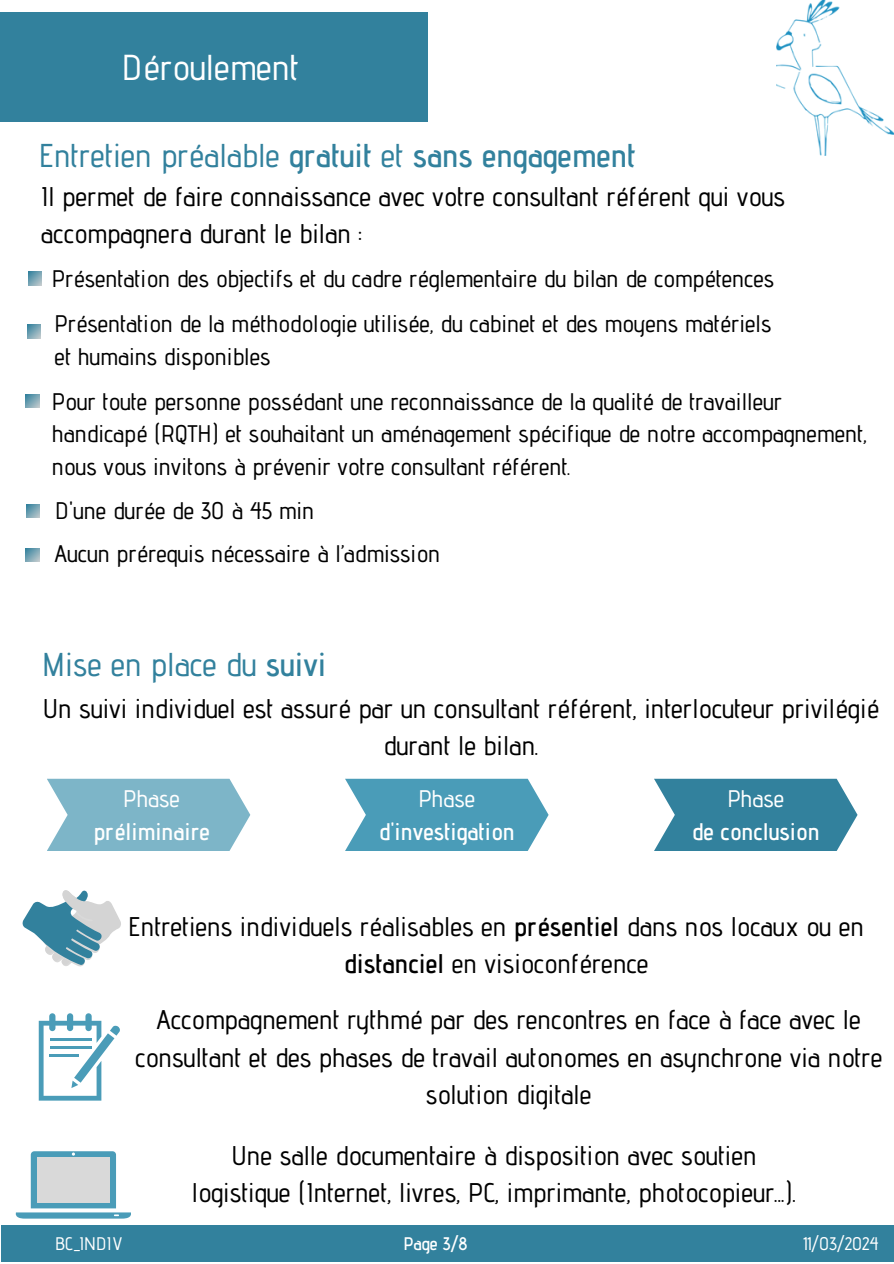
<style>
.page{position:relative;width:894px;height:1264px;background:#fff}
.page>*{position:absolute;margin:0;border:0;box-sizing:border-box;transform-origin:0 0}
.t1{font:500 36px "Advent Pro";color:#fff}
.t2{font:600 33px "Advent Pro";color:#32819d}
.t3{font:500 33px "Advent Pro";color:#32819d}
.t4{font:500 27px/37.2px "Advent Pro";color:#000;text-align:center}
.t5{font:500 24px/32.7px "Advent Pro";color:#000}
.t6{font:600 24px/32.7px "Advent Pro";color:#fff;text-align:center}
.t7{font:500 18.15px "Advent Pro";color:#fff}
.t8{font:600 18.15px "Advent Pro";color:#fff}
.s1{font-weight:500}
.s2{font-weight:600}
</style>
<div class="page">
<svg style="left:47px;top:778px;width:203px;height:73px;background:#8bbdce"></svg>
<svg style="left:345px;top:778px;width:203px;height:73px;background:#5da6bf"></svg>
<svg style="left:654px;top:778px;width:203px;height:73px;background:#488ea7"></svg>
<svg style="left:22px;top:890px;width:99px;height:77px"></svg>
<svg style="left:39px;top:1013px;width:81px;height:87px"></svg>
<svg style="left:16px;top:1151px;width:115px;height:67px"></svg>
<div style="left:37px;top:1157px;width:72px;height:45px;background:#d9d9d9"></div>
<div style="left:0;top:13px;width:427px;height:109px;background:#32819d"></div>
<svg style="left:26px;top:394px;width:13px;height:13px"></svg>
<svg style="left:27px;top:324px;width:14px;height:14px"></svg>
<svg style="left:28px;top:271px;width:14px;height:14px"></svg>
<svg style="left:26px;top:504px;width:14px;height:14px"></svg>
<img style="left:776px;top:0;width:117px;height:155px">
<div style="left:1px;top:1224px;width:892px;height:37px;background:#32819d"></div>
<svg style="left:26px;top:548px;width:13px;height:13px"></svg>
<p class="t1" style="left:122px;top:45px;width:178px">Déroulement</p>
<h3 class="t2" style="left:39px;top:135px;width:598px"><span class="s1">Entretien préalable</span> gratuit <span class="s1">et</span> sans engagement</h3>
<p class="t4" style="left:41px;top:177px;width:745px;text-align:left">Il permet de faire connaissance avec votre consultant référent qui vous accompagnera durant le bilan :</p>
<h3 class="t5" style="left:52px;top:262px;width:723px">Présentation des objectifs et du cadre réglementaire du bilan de compétences</h3>
<h3 class="t5" style="left:55px;top:307px;width:718px">Présentation de la méthodologie utilisée, du cabinet et des moyens matériels et humains disponibles</h3>
<p class="t5" style="left:52px;top:384px;width:816px">Pour toute personne possédant une reconnaissance de la qualité de travailleur handicapé (RQTH) et souhaitant un aménagement spécifique de notre accompagnement, nous vous invitons à prévenir votre consultant référent.</p>
<h1 class="t5" style="left:55px;top:493px;width:260px">D'une durée de 30 à 45 min</h1>
<h3 class="t5" style="left:55px;top:537px;width:387px">Aucun prérequis nécessaire à l’admission</h3>
<h3 class="t3" style="left:42px;top:643px;width:285px">Mise en place du <span class="s2">suivi</span></h3>
<p class="t4" style="left:43px;top:689px;width:837px">Un suivi individuel est assuré par un consultant référent, interlocuteur privilégié durant le bilan.</p>
<p class="t6" style="left:93px;top:781px;width:118px"><span class="s1">Phase </span>préliminaire</p>
<h1 class="t6" style="left:379px;top:781px;width:137px"><span class="s1">Phase </span>d'investigation</h1>
<h1 class="t6" style="left:691px;top:781px;width:129px"><span class="s1">Phase<br></span>de conclusion</h1>
<h2 class="t4" style="left:128px;top:907px;width:737px">Entretiens individuels réalisables en <span class="s2">présentiel</span> dans nos locaux ou en <span class="s2">distanciel</span> en visioconférence</h2>
<p class="t4" style="left:135px;top:1000px;width:748px">Accompagnement rythmé par des rencontres en face à face avec le consultant et des phases de travail autonomes en asynchrone via notre solution digitale</p>
<h3 class="t4" style="left:192px;top:1136px;width:606px">Une salle documentaire à disposition avec soutien logistique (Internet, livres, PC, imprimante, photocopieur...).</h3>
<h3 class="t7" style="left:55px;top:1232px;width:69px">BC_INDIV</h3>
<h3 class="t8" style="left:403px;top:1232px;width:65px">Page 3/8</h3>
<p class="t7" style="left:802px;top:1232px;width:77px">11/03/2024</p>
</div>
